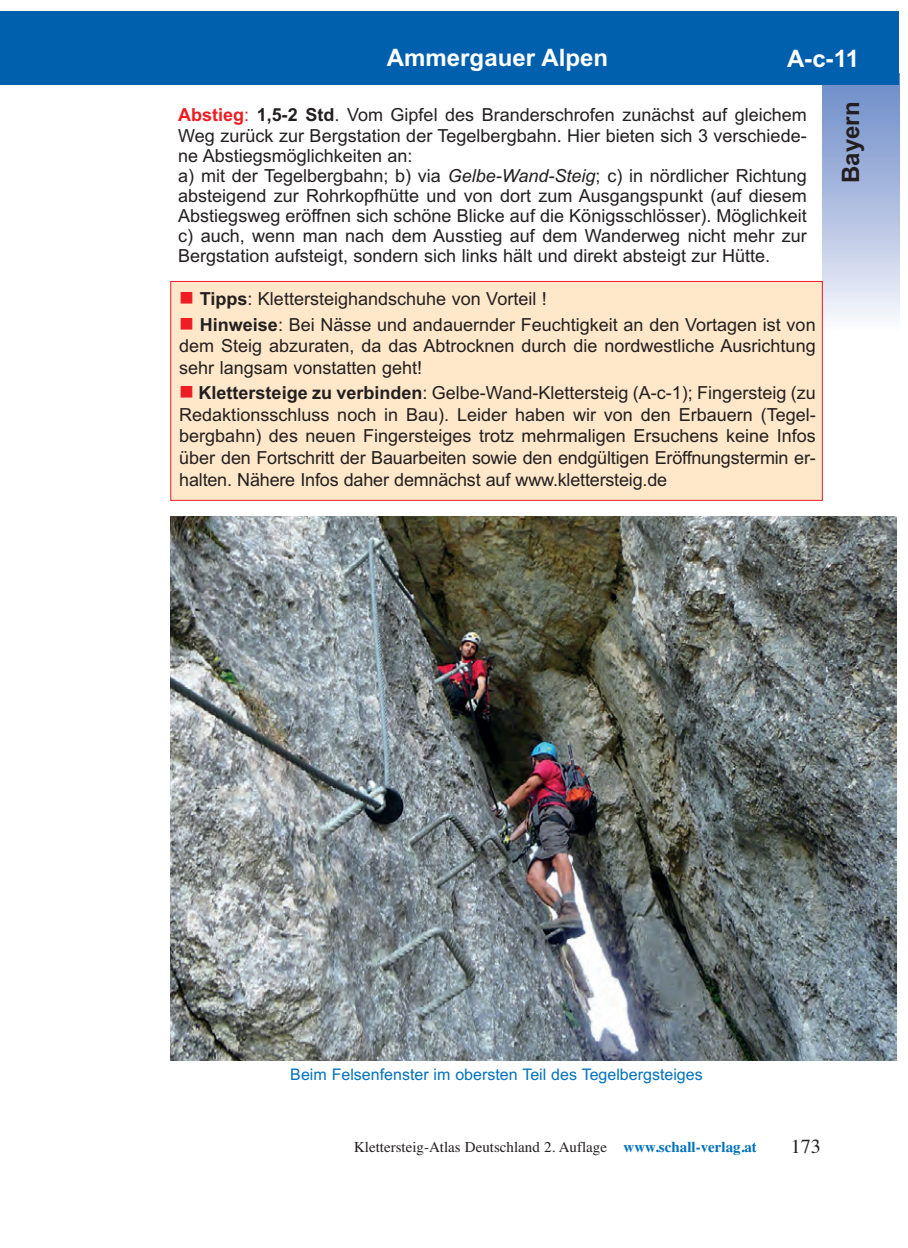
<style>
.page{position:relative;width:908px;height:1248px;background:#fff}
.page>*{position:absolute;margin:0;border:0;box-sizing:border-box;transform-origin:0 0}
.t1{font:700 24px "Arial";color:#fff}
.t2{font:700 24px "Arial";color:#231f20}
.t3{font:20px "Times";color:#231f20}
.t4{font:18px/20px "Arial";color:#231f20;text-align:justify}
.t5{font:16px "Arial";color:#0072bc}
.t6{font:15px "Times";color:#231f20}
.s1{font-weight:700;color:#ee1d23}
.s2{color:#ee1d23}
.s3{font-weight:700}
.s4{font-style:italic}
.s5{font-weight:700;color:#0072bc}
</style>
<div class="page">
<div style="left:822px;top:74px;width:76px;height:255px;background:linear-gradient(to bottom,#6887c6,#f7f6fb)"></div>
<div style="left:29px;top:11px;width:870px;height:74px;background:#0160ae"></div>
<div style="left:0;top:11px;width:29px;height:74px;background:#0160ae"></div>
<div style="left:171px;top:282px;width:650px;height:218px;background:#fee8c9"></div>
<div style="left:170px;top:281px;width:652px;height:220px;border:1px solid #ee1d23"></div>
<img style="left:170px;top:516px;width:726px;height:544px">
<h1 class="t1" style="left:387px;top:44px;width:223px">Ammergauer Alpen</h1>
<h1 class="t1" style="left:786px;top:44px;width:74px">A-c-11</h1>
<p class="t4" style="left:178px;top:105px;width:629px;text-align:left"><span class="s1">Abstieg</span><span class="s2">:</span> <span class="s3">1,5-2 Std</span>. Vom Gipfel des Branderschrofen zunächst auf gleichem Weg zurück zur Bergstation der Tegelbergbahn. Hier bieten sich 3 verschiede&shy;ne Abstiegsmöglichkeiten an:<br>a) mit der Tegelbergbahn; b) via <span class="s4">Gelbe-Wand-Steig</span>; c) in nördlicher Richtung absteigend zur Rohrkopfhütte und von dort zum Ausgangspunkt (auf diesem Abstiegsweg eröffnen sich schöne Blicke auf die Königsschlösser). Möglichkeit c) auch, wenn man nach dem Ausstieg auf dem Wanderweg nicht mehr zur Bergstation aufsteigt, sondern sich links hält und direkt absteigt zur Hütte.</p>
<p class="t4" style="left:179px;top:289px;width:369px"><span class="s2">■</span> <span class="s3">Tipps</span>: Klettersteighandschuhe von Vorteil !</p>
<p class="t4" style="left:179px;top:313px;width:637px;line-height:21.6px"><span class="s2">■</span> <span class="s3">Hinweise</span>: Bei Nässe und andauernder Feuchtig keit an den Vortagen ist von dem Steig abzuraten, da das Abtrocknen durch die nordwestliche Ausrichtung sehr langsam vonstatten geht!</p>
<p class="t4" style="left:179px;top:382px;width:637px;line-height:21.6px"><span class="s2">■</span> <span class="s3">Klettersteige zu verbinden</span>: Gelbe-Wand-Klettersteig (A-c-1); Fingersteig (zu Redaktionsschluss noch in Bau). Leider haben wir von den Erbauern (Tegel - bergbahn) des neuen Fingersteiges trotz mehrmaligen Ersuchens keine Infos über den Fortschritt der Bauarbeiten sowie den endgültigen Eröffnungstermin er - halten. Nähere Infos daher demnächst auf www.klettersteig.de</p>
<h1 class="t2" style="left:836px;top:183px;width:83px;rotate:-90deg">Bayern</h1>
<p class="t5" style="left:290px;top:1065px;width:414px">Beim Felsenfenster im obersten Teil des Tegelbergsteiges</p>
<p class="t6" style="left:354px;top:1138px;width:404px">Klettersteig-Atlas Deutschland 2. Auflage <span class="s5">www.schall-verlag.at</span></p>
<p class="t3" style="left:790px;top:1134px;width:31px">173</p>
</div>
